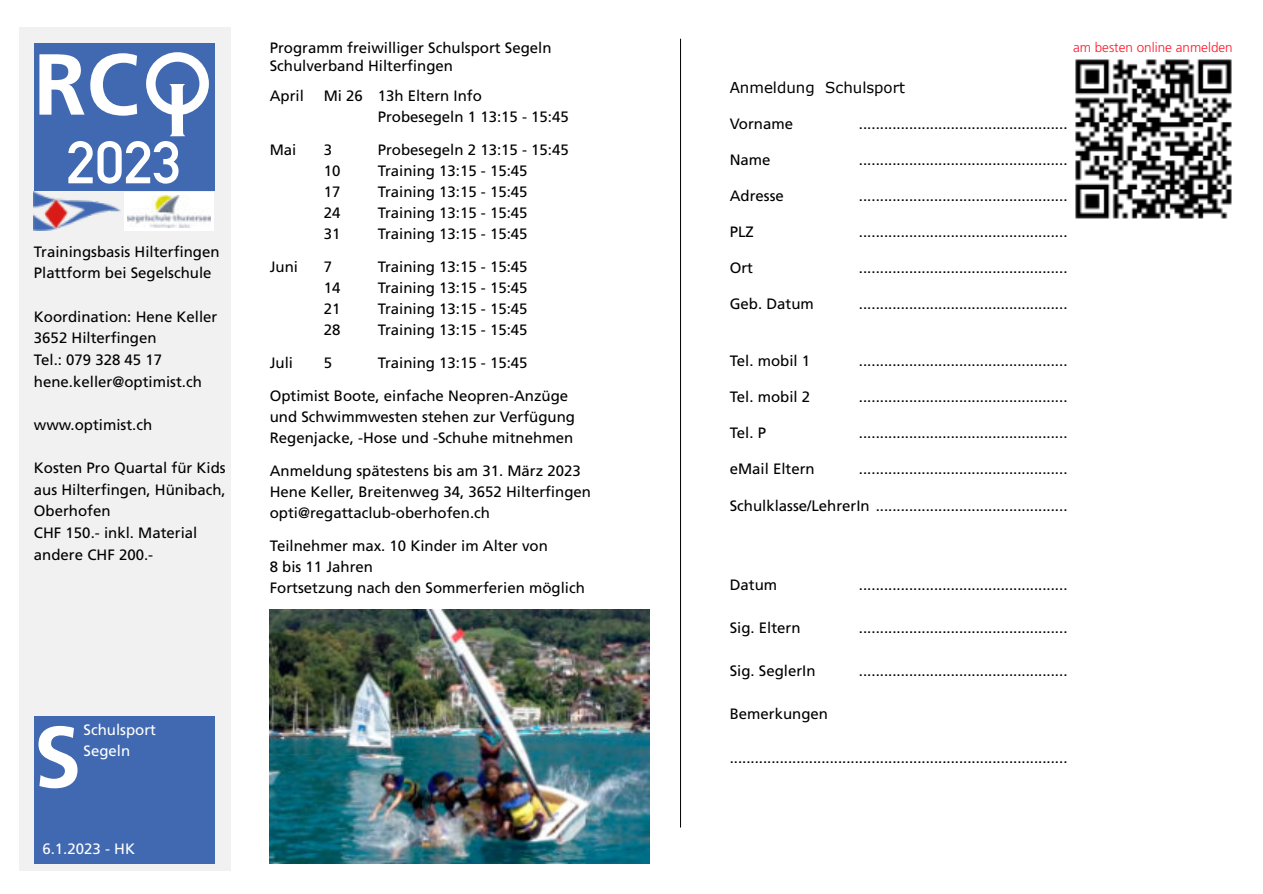
<style>
.page{position:relative;width:1263px;height:894px;background:#fff}
.page>*{position:absolute;margin:0;border:0;box-sizing:border-box;transform-origin:0 0}
.t1{font:700 86.4px "Frutiger LT Std";color:#fff}
.t2{font:700 58.8px "DIN Alternate";color:#fff}
.t3{font:15px/21.6px "Frutiger LT Std";color:#000}
.t4{font:15px/21.6px "Frutiger LT Std";color:#fff}
.t5{font:15px "Verdana";color:#000}
.t6{font:300 13.5px "Frutiger LT Std";color:#ff1629}
</style>
<div class="page">
<div style="left:20px;top:27px;width:211px;height:843px;background:#f1f1f2"></div>
<hr style="left:680px;top:39px;width:1px;height:787px;background:#000">
<div style="left:34px;top:43px;width:180px;height:148px;background:#4069b1"></div>
<div style="left:34px;top:715px;width:180px;height:148px;background:#4069b1"></div>
<svg style="left:170px;top:84px;width:15px;height:52px"></svg>
<div style="left:146px;top:52px;width:63px;height:63px;border:9px solid #fff;border-radius:50%"></div>
<img style="left:34px;top:191px;width:87px;height:39px">
<img style="left:1075px;top:59px;width:157px;height:160px">
<div style="left:125px;top:191px;width:89px;height:39px;background:#fff"></div>
<img style="left:128px;top:195px;width:83px;height:32px">
<img style="left:269px;top:609px;width:380px;height:253px">
<h1 class="t1" style="left:33px;top:50px;width:107px">RC</h1>
<h2 class="t2" style="left:66px;top:138px;width:117px">2023</h2>
<p class="t3" style="left:34px;top:242px;width:187px">Trainingsbasis Hilterfingen<br>Plattform bei Segelschule</p>
<p class="t3" style="left:34px;top:307px;width:185px">Koordination: Hene Keller<br>3652 Hilterfingen<br>Tel.: 079 328 45 17 hene.keller@optimist.ch</p>
<p class="t3" style="left:34px;top:415px;width:120px">www.optimist.ch</p>
<p class="t3" style="left:34px;top:458px;width:193px">Kosten Pro Quartal für Kids aus Hilterfingen, Hünibach,<br>Oberhofen<br>CHF 150.- inkl. Material andere CHF 200.-</p>
<p class="t4" style="left:84px;top:720px;width:74px">Schulsport<br>Segeln</p>
<h1 class="t1" style="left:33px;top:722px;width:50px">S</h1>
<p class="t4" style="left:42px;top:838px;width:94px">6.1.2023 - HK</p>
<p class="t3" style="left:270px;top:38px;width:283px">Programm freiwilliger Schulsport Segeln</p>
<p class="t6" style="left:1073px;top:42px;width:161px">am besten online anmelden</p>
<p class="t3" style="left:270px;top:52px;width:185px;line-height:30px">Schulverband Hilterfingen<br>April</p>
<p class="t5" style="left:730px;top:81px;width:177px">Anmeldung Schulsport</p>
<p class="t3" style="left:730px;top:114px;width:65px">Vorname</p>
<p class="t3" style="left:859px;top:114px;width:210px">..................................................</p>
<p class="t3" style="left:730px;top:150px;width:42px">Name</p>
<p class="t3" style="left:859px;top:150px;width:210px">..................................................</p>
<p class="t3" style="left:730px;top:186px;width:56px">Adresse</p>
<p class="t3" style="left:859px;top:186px;width:210px">..................................................</p>
<p class="t3" style="left:730px;top:222px;width:26px">PLZ</p>
<p class="t3" style="left:859px;top:222px;width:210px">..................................................</p>
<p class="t3" style="left:730px;top:258px;width:25px">Ort</p>
<p class="t3" style="left:859px;top:258px;width:210px">..................................................</p>
<p class="t3" style="left:730px;top:294px;width:86px">Geb. Datum</p>
<p class="t3" style="left:859px;top:294px;width:210px">..................................................</p>
<p class="t3" style="left:378px;top:86px;width:192px;line-height:21px;text-indent:-54px">Mi 26 13h Eltern Info<br>Probesegeln 1 13:15 - 15:45</p>
<p class="t3" style="left:270px;top:140px;width:28px">Mai</p>
<p class="t3" style="left:324px;top:140px;width:10px">3</p>
<p class="t3" style="left:378px;top:140px;width:192px">Probesegeln 2 13:15 - 15:45</p>
<p class="t3" style="left:324px;top:161px;width:18px">10</p>
<p class="t3" style="left:378px;top:161px;width:151px">Training 13:15 - 15:45</p>
<p class="t3" style="left:324px;top:182px;width:18px">17</p>
<p class="t3" style="left:378px;top:182px;width:151px">Training 13:15 - 15:45</p>
<p class="t3" style="left:324px;top:203px;width:18px">24</p>
<p class="t3" style="left:378px;top:203px;width:151px">Training 13:15 - 15:45</p>
<p class="t3" style="left:324px;top:224px;width:18px">31</p>
<p class="t3" style="left:378px;top:224px;width:151px">Training 13:15 - 15:45</p>
<p class="t3" style="left:270px;top:257px;width:30px">Juni</p>
<p class="t3" style="left:324px;top:257px;width:10px">7</p>
<p class="t3" style="left:378px;top:257px;width:151px">Training 13:15 - 15:45</p>
<p class="t3" style="left:324px;top:278px;width:18px">14</p>
<p class="t3" style="left:378px;top:278px;width:151px">Training 13:15 - 15:45</p>
<p class="t3" style="left:324px;top:299px;width:18px">21</p>
<p class="t3" style="left:378px;top:299px;width:151px">Training 13:15 - 15:45</p>
<p class="t3" style="left:324px;top:320px;width:18px">28</p>
<p class="t3" style="left:378px;top:320px;width:151px">Training 13:15 - 15:45</p>
<p class="t3" style="left:270px;top:353px;width:25px">Juli</p>
<p class="t3" style="left:324px;top:353px;width:10px">5</p>
<p class="t3" style="left:378px;top:353px;width:151px">Training 13:15 - 15:45</p>
<p class="t3" style="left:270px;top:386px;width:307px;line-height:21px">Optimist Boote, einfache Neopren-Anzüge und Schwimmwesten stehen zur Verfügung<br>Regenjacke, -Hose und -Schuhe mitnehmen</p>
<p class="t3" style="left:270px;top:461px;width:323px;line-height:21px">Anmeldung spätestens bis am 31. März 2023<br>Hene Keller, Breitenweg 34, 3652 Hilterfingen opti@regattaclub-oberhofen.ch</p>
<p class="t3" style="left:270px;top:536px;width:317px;line-height:21px">Teilnehmer max. 10 Kinder im Alter von<br>8 bis 11 Jahren<br>Fortsetzung nach den Sommerferien möglich</p>
<p class="t3" style="left:730px;top:351px;width:82px">Tel. mobil 1</p>
<p class="t3" style="left:859px;top:351px;width:210px">..................................................</p>
<p class="t3" style="left:730px;top:387px;width:82px">Tel. mobil 2</p>
<p class="t3" style="left:859px;top:387px;width:210px">..................................................</p>
<p class="t3" style="left:730px;top:423px;width:38px">Tel. P</p>
<p class="t3" style="left:859px;top:423px;width:210px">..................................................</p>
<p class="t3" style="left:730px;top:459px;width:87px">eMail Eltern</p>
<p class="t3" style="left:859px;top:459px;width:210px">..................................................</p>
<p class="t3" style="left:730px;top:495px;width:339px">Schulklasse/LehrerIn ..............................................</p>
<p class="t3" style="left:730px;top:575px;width:49px">Datum</p>
<p class="t3" style="left:859px;top:575px;width:210px">..................................................</p>
<p class="t3" style="left:730px;top:618px;width:72px">Sig. Eltern</p>
<p class="t3" style="left:859px;top:618px;width:210px">..................................................</p>
<p class="t3" style="left:730px;top:661px;width:87px">Sig. SeglerIn</p>
<p class="t3" style="left:859px;top:661px;width:210px">..................................................</p>
<p class="t3" style="left:730px;top:704px;width:100px">Bemerkungen</p>
<p class="t3" style="left:730px;top:747px;width:339px">.................................................................................</p>
</div>
